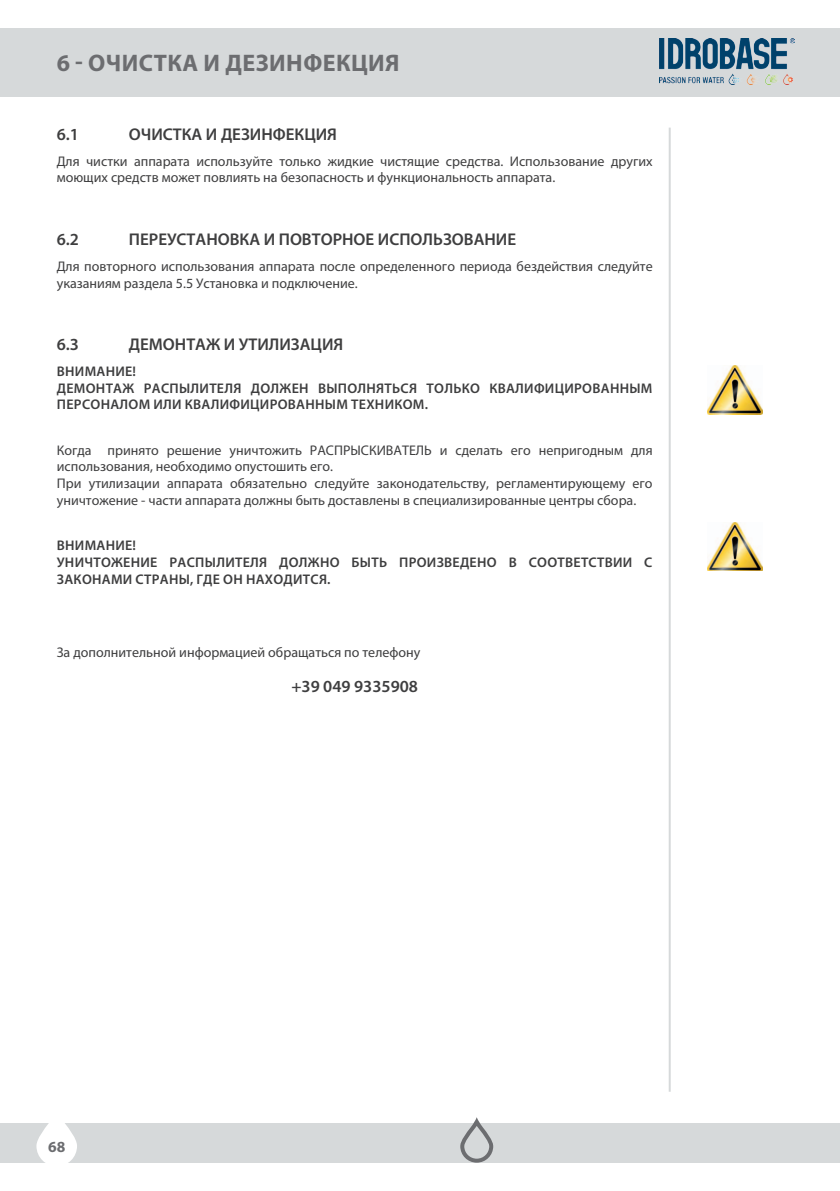
<style>
.page{position:relative;width:840px;height:1191px;background:#fff}
.page>*{position:absolute;margin:0;border:0;box-sizing:border-box;transform-origin:0 0}
.t1{font:700 24px "Myriad Pro";letter-spacing:.02em;color:#6c6d70}
.t2{font:600 17px "Myriad Pro";color:#3e3e3f}
.t3{font:700 15.4px "Myriad Pro";color:#6c6d70}
.t4{font:14px/16.8px "Myriad Pro";color:#3e3e3f}
.t5{font:600 14px/16.8px "Myriad Pro";letter-spacing:.02em;color:#3e3e3f}
</style>
<div class="page">
<div style="left:0;top:1123px;width:839px;height:39px;background:#d6d9da"></div>
<div style="left:0;top:28px;width:839px;height:68px;background:#d6d9da"></div>
<svg style="left:36px;top:1123px;width:41px;height:40px"></svg>
<svg style="left:460px;top:1117px;width:33px;height:45px"></svg>
<hr style="left:668px;top:128px;width:2px;height:963px;background:#d6d9da">
<img style="left:707px;top:366px;width:55px;height:48px">
<img style="left:707px;top:522px;width:55px;height:48px">
<img style="left:659px;top:38px;width:135px;height:46px">
<h1 class="t1" style="left:57px;top:48px;width:344px">6 - ОЧИСТКА И ДЕЗИНФЕКЦИЯ</h1>
<p class="t2" style="left:57px;top:124px;width:24px">6.1</p>
<p class="t2" style="left:129px;top:124px;width:210px">ОЧИСТКА И ДЕЗИНФЕКЦИЯ</p>
<p class="t4" style="left:57px;top:152px;width:597px">Для чистки аппарата используйте только жидкие чистящие средства. Использование других моющих средств может повлиять на безопасность и функциональность аппарата.</p>
<p class="t2" style="left:57px;top:229px;width:24px">6.2</p>
<p class="t2" style="left:129px;top:229px;width:388px">ПЕРЕУСТАНОВКА И ПОВТОРНОЕ ИСПОЛЬЗОВАНИЕ</p>
<p class="t4" style="left:57px;top:257px;width:597px">Для повторного использования аппарата после определенного периода бездействия следуйте указаниям раздела 5.5 Установка и подключение.</p>
<p class="t2" style="left:57px;top:334px;width:24px">6.3</p>
<p class="t2" style="left:129px;top:334px;width:216px">ДЕМОНТАЖ И УТИЛИЗАЦИЯ</p>
<p class="t5" style="left:57px;top:362px;width:81px">ВНИМАНИЕ!<br>Демонтаж</p>
<p class="t5" style="left:144px;top:379px;width:118px">РАСПЫЛИТЕЛЯ должен</p>
<p class="t5" style="left:318px;top:379px;width:10px">выполняться</p>
<p class="t5" style="left:426px;top:379px;width:10px">только</p>
<p class="t5" style="left:489px;top:379px;width:11px">квалифицированным</p>
<p class="t5" style="left:57px;top:396px;width:11px">персоналом</p>
<p class="t5" style="left:153px;top:396px;width:10px">или</p>
<p class="t5" style="left:185px;top:396px;width:11px">квалифицированным</p>
<p class="t5" style="left:351px;top:396px;width:11px">техником</p>
<p class="t5" style="left:424px;top:396px;width:5px">.</p>
<p class="t4" style="left:57px;top:441px;width:597px">Когда принято решение уничтожить РАСПРЫСКИВАТЕЛЬ и сделать его непригодным для использования, необходимо опустошить его.<br>При утилизации аппарата обязательно следуйте законодательству, регламентирующему его уничтожение - части аппарата должны быть доставлены в специализированные центры сбора.</p>
<p class="t5" style="left:57px;top:537px;width:81px">ВНИМАНИЕ!<br>Уничтожение</p>
<p class="t5" style="left:169px;top:553px;width:10px">распылителя</p>
<p class="t5" style="left:279px;top:553px;width:11px">должно</p>
<p class="t5" style="left:351px;top:553px;width:10px">быть</p>
<p class="t5" style="left:399px;top:553px;width:10px">произведено</p>
<p class="t5" style="left:508px;top:553px;width:30px">в соответствии</p>
<p class="t5" style="left:644px;top:553px;width:8px">с</p>
<p class="t5" style="left:57px;top:570px;width:11px">законами</p>
<p class="t5" style="left:135px;top:570px;width:10px">страны</p>
<p class="t5" style="left:190px;top:570px;width:15px">, где</p>
<p class="t5" style="left:223px;top:570px;width:33px">он находится</p>
<p class="t5" style="left:327px;top:570px;width:5px">.</p>
<p class="t4" style="left:57px;top:644px;width:365px">За дополнительной информацией обращаться по телефону</p>
<p class="t2" style="left:291px;top:675px;width:128px">+39 049 9335908</p>
<p class="t3" style="left:48px;top:1136px;width:19px">68</p>
</div>
